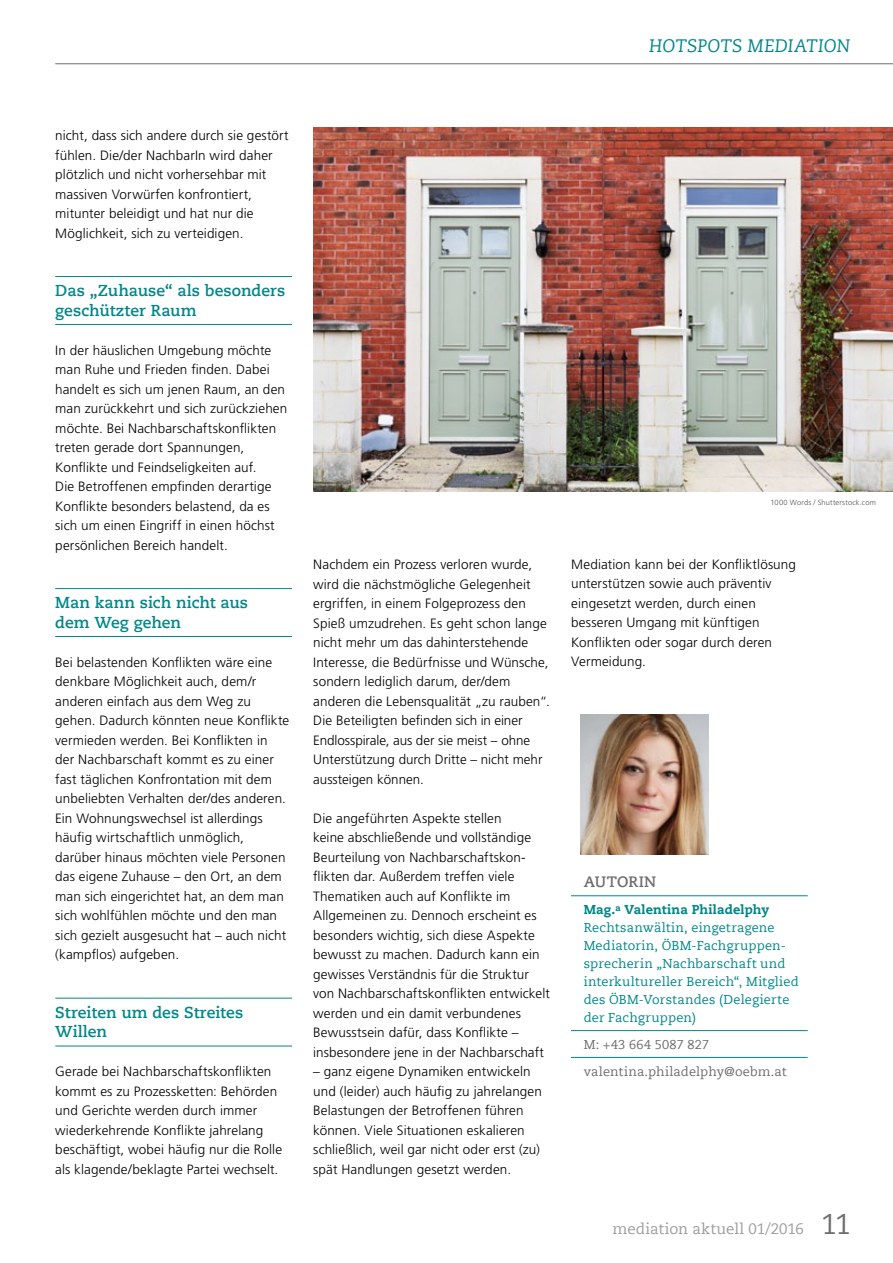
<style>
.page{position:relative;width:893px;height:1263px;background:#fff}
.page>*{position:absolute;margin:0;border:0;box-sizing:border-box;transform-origin:0 0}
.t1{font:italic 18px "Caecilia Com 56";letter-spacing:.01em;color:#008688}
.t2{font:700 15.75px/19.5px "Caecilia Com 75";color:#008688}
.t3{font:15px "Caecilia Com 55 Roman";color:#9c9c9c}
.t4{font:700 15px "Caecilia Com 75";letter-spacing:.015em;color:#6d6d6d}
.t5{font:300 13.5px/19.5px "Frutiger LT Pro";letter-spacing:.005em;color:#000}
.t6{font:12.75px/18px "Caecilia Com 55 Roman";letter-spacing:.015em;color:#008688}
.t7{font:12.75px/26.8px "Caecilia Com 55 Roman";letter-spacing:.01em;color:#6d6d6d}
.t8{font:800 12.75px "Caecilia Com 85";letter-spacing:.005em;color:#008688}
.t9{font:300 7.5px "Frutiger LT Pro";letter-spacing:.02em;color:#545453}
.s1{font-size:28.5px;color:#6d6d6d}
</style>
<div class="page">
<hr style="left:55px;top:63px;width:838px;height:1px;background:#6d6d6d">
<hr style="left:55px;top:276px;width:237px;height:1px;background:#008688">
<hr style="left:55px;top:324px;width:237px;height:1px;background:#008688">
<hr style="left:55px;top:588px;width:237px;height:1px;background:#008688">
<hr style="left:55px;top:636px;width:237px;height:1px;background:#008688">
<hr style="left:55px;top:998px;width:237px;height:1px;background:#008688">
<hr style="left:55px;top:1046px;width:237px;height:1px;background:#008688">
<hr style="left:571px;top:895px;width:237px;height:1px;background:#008688">
<hr style="left:571px;top:1030px;width:237px;height:1px;background:#008688">
<hr style="left:571px;top:1057px;width:237px;height:1px;background:#008688">
<img style="left:581px;top:714px;width:127px;height:141px">
<img style="left:313px;top:128px;width:580px;height:363px">
<h1 class="t1" style="left:649px;top:34px;width:203px">HOTSPOTS MEDIATION</h1>
<p class="t5" style="left:55px;top:126px;width:235px">nicht, dass sich andere durch sie gestört fühlen. Die/der NachbarIn wird daher plötzlich und nicht vorhersehbar mit massiven Vorwürfen konfrontiert, mitunter beleidigt und hat nur die Möglichkeit, sich zu verteidigen.</p>
<p class="t2" style="left:55px;top:280px;width:231px">Das „Zuhause“ als besonders geschützter Raum</p>
<p class="t5" style="left:55px;top:340px;width:234px">In der häuslichen Umgebung möchte man Ruhe und Frieden finden. Dabei handelt es sich um jenen Raum, an den man zurückkehrt und sich zurückziehen möchte. Bei Nachbarschaftskonflikten treten gerade dort Spannungen, Konflikte und Feindseligkeiten auf.<br>Die Betroffenen empfinden derartige Konflikte besonders belastend, da es sich um einen Eingriff in einen höchst persönlichen Bereich handelt.</p>
<p class="t2" style="left:55px;top:592px;width:194px">Man kann sich nicht aus dem Weg gehen</p>
<p class="t5" style="left:55px;top:652px;width:235px">Bei belastenden Konflikten wäre eine denkbare Möglichkeit auch, dem/r anderen einfach aus dem Weg zu gehen. Dadurch könnten neue Konflikte vermieden werden. Bei Konflikten in der Nachbarschaft kommt es zu einer fast täglichen Konfrontation mit dem unbeliebten Verhalten der/des anderen.<br>Ein Wohnungswechsel ist allerdings häufig wirtschaftlich unmöglich, darüber hinaus möchten viele Personen das eigene Zuhause – den Ort, an dem man sich eingerichtet hat, an dem man sich wohlfühlen möchte und den man sich gezielt ausgesucht hat – auch nicht (kampflos) aufgeben.</p>
<p class="t2" style="left:55px;top:1002px;width:190px">Streiten um des Streites<br>Willen</p>
<p class="t5" style="left:55px;top:1062px;width:228px">Gerade bei Nachbarschaftskonflikten kommt es zu Prozessketten: Behörden und Gerichte werden durch immer wiederkehrende Konflikte jahrelang beschäftigt, wobei häufig nur die Rolle als klagende/beklagte Partei wechselt.</p>
<p class="t5" style="left:313px;top:555px;width:238px">Nachdem ein Prozess verloren wurde, wird die nächstmögliche Gelegenheit ergriffen, in einem Folgeprozess den Spieß umzudrehen. Es geht schon lange nicht mehr um das dahinterstehende Interesse, die Bedürfnisse und Wünsche, sondern lediglich darum, der/dem anderen die Lebensqualität „zu rauben“.<br>Die Beteiligten befinden sich in einer Endlosspirale, aus der sie meist – ohne Unterstützung durch Dritte – nicht mehr aussteigen können.</p>
<p class="t5" style="left:313px;top:808px;width:238px">Die angeführten Aspekte stellen<br>keine abschließende und vollständige Beurteilung von Nachbarschaftskon&shy;flikten dar. Außerdem treffen viele Thematiken auch auf Konflikte im Allgemeinen zu. Dennoch erscheint es besonders wichtig, sich diese Aspekte bewusst zu machen. Dadurch kann ein gewisses Verständnis für die Struktur von Nachbarschaftskonflikten entwickelt werden und ein damit verbundenes Bewusstsein dafür, dass Konflikte – insbesondere jene in der Nachbarschaft</p>
<p class="t5" style="left:313px;top:1062px;width:230px">– ganz eigene Dynamiken entwickeln und (leider) auch häufig zu jahrelangen Belastungen der Betroffenen führen können. Viele Situationen eskalieren schließlich, weil gar nicht oder erst (zu) spät Handlungen gesetzt werden.</p>
<p class="t9" style="left:770px;top:498px;width:107px">1000 Words / Shutterstock.com</p>
<p class="t5" style="left:571px;top:555px;width:226px">Mediation kann bei der Konfliktlösung unterstützen sowie auch präventiv eingesetzt werden, durch einen besseren Umgang mit künftigen<br>Konflikten oder sogar durch deren<br>Vermeidung.</p>
<p class="t4" style="left:584px;top:872px;width:74px">Autorin</p>
<p class="t8" style="left:584px;top:901px;width:187px">Mag.<sup>a</sup> Valentina Philadelphy</p>
<p class="t6" style="left:584px;top:918px;width:217px">Rechtsanwältin, eingetragene<br>Mediatorin, ÖBM-Fachgruppen&shy;sprecherin „Nachbarschaft und interkultureller Bereich“, Mitglied des ÖBM-Vorstandes (Delegierte der Fachgruppen)</p>
<p class="t7" style="left:584px;top:1031px;width:204px">M: +43 664 5087 827 valentina.philadelphy@oebm.at</p>
<p class="t3" style="left:612px;top:1219px;width:239px">mediation aktuell 01/2016 <span class="s1">11</span></p>
</div>
